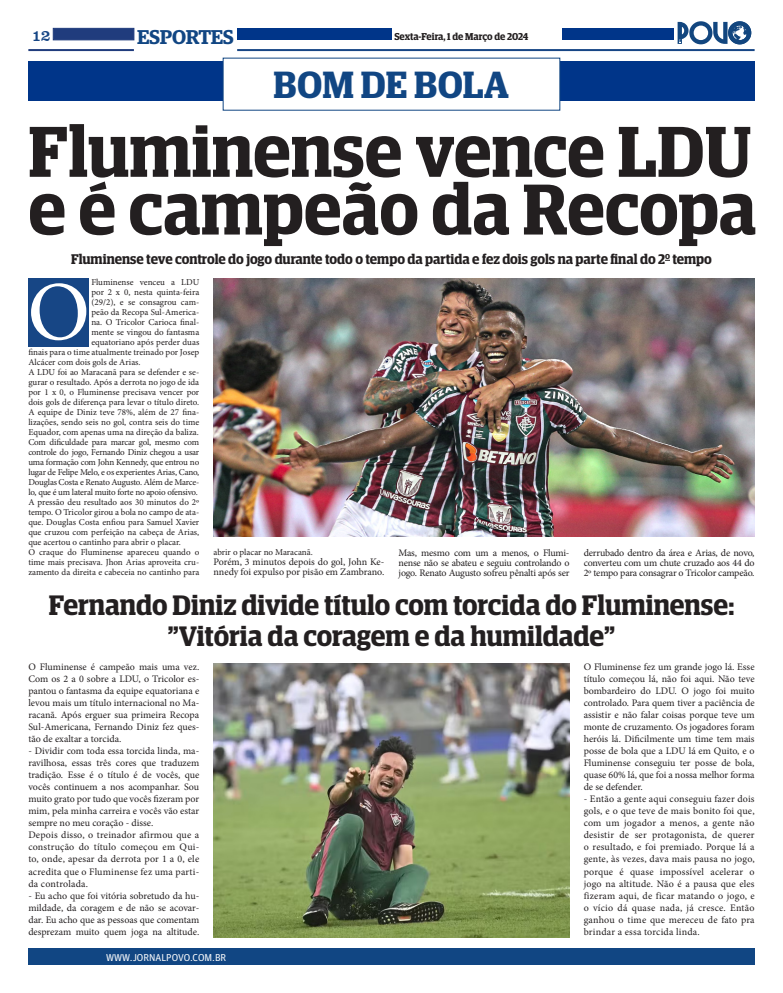
<style>
.page{position:relative;width:783px;height:993px;background:#fff}
.page>*{position:absolute;margin:0;border:0;box-sizing:border-box;transform-origin:0 0}
.t1{font:83.8px "Minion Pro";color:#fff}
.t2{font:600 72px/57.7px "Guardian Egyptian Display";color:#231f20}
.t3{font:600 38px "Guardian Egyptian Display";color:#114683}
.t4{font:600 28.2px/31px "Guardian Egyptian Display";color:#231f20;text-align:center}
.t5{font:600 20px "Guardian Egyptian";letter-spacing:-.02em;color:#114683}
.t6{font:16px "Clarendon BT";color:#174685}
.t7{font:600 14px "Guardian Egyptian Display";letter-spacing:-.005em;color:#231f20}
.t8{font:10px/12px "Minion Pro";color:#231f20;text-align:justify}
.t9{font:600 10px "Guardian Egyptian Display";color:#231f20}
.t10{font:10px "Guardian Agate Sans G1 D Regular";color:#fff}
.t11{font:9px/10px "Minion Pro";color:#231f20;text-align:justify}
</style>
<div class="page">
<svg style="left:677px;top:21px;width:74px;height:23px"></svg>
<div style="left:53px;top:28px;width:81px;height:12px;background:#203c7d;border:1px solid #203c7d"></div>
<hr style="left:28px;top:49px;width:106px;height:2px;background:#203c7d">
<div style="left:28px;top:947px;width:726px;height:17px;background:#114683"></div>
<div style="left:237px;top:28px;width:154px;height:12px;background:#003589"></div>
<hr style="left:237px;top:49px;width:517px;height:2px;background:#174685">
<div style="left:562px;top:28px;width:112px;height:12px;background:#003589"></div>
<div style="left:28px;top:61px;width:726px;height:40px;background:#003589"></div>
<div style="left:223px;top:58px;width:336px;height:52px;background:#fff"></div>
<div style="left:28px;top:278px;width:61px;height:68px;background:#174685"></div>
<img style="left:213px;top:663px;width:356px;height:273px">
<img style="left:214px;top:278px;width:540px;height:258px">
<h3 class="t6" style="left:31px;top:25px;width:21px">12</h3>
<h3 class="t5" style="left:137px;top:22px;width:98px">ESPORTES</h3>
<p class="t9" style="left:394px;top:31px;width:136px">Sexta-Feira, 1 de Março de 2024</p>
<p class="t3" style="left:273px;top:64px;width:237px">BOM DE BOLA</p>
<p class="t2" style="left:28px;top:122px;width:729px">Fluminense vence LDU e é campeão da Recopa</p>
<p class="t7" style="left:71px;top:251px;width:642px">Fluminense teve controle do jogo durante todo o tempo da partida e fez dois gols na parte final do 2<sup>o</sup> tempo</p>
<p class="t1" style="left:27px;top:256px;width:64px">O</p>
<p class="t11" style="left:91px;top:277px;width:109px">Fluminense venceu a LDU</p>
<p class="t11" style="left:91px;top:287px;width:109px">por 2 x 0, nesta quinta-feira</p>
<p class="t11" style="left:91px;top:297px;width:109px">(29/2), e se consagrou cam-</p>
<p class="t11" style="left:91px;top:307px;width:109px">peão da Recopa Sul-America-</p>
<p class="t11" style="left:91px;top:317px;width:109px">na. O Tricolor Carioca final-</p>
<p class="t11" style="left:91px;top:327px;width:109px">mente se vingou do fantasma</p>
<p class="t11" style="left:91px;top:337px;width:109px">equatoriano após perder duas</p>
<p class="t11" style="left:28px;top:347px;width:172px">finais para o time atualmente treinado por Josep</p>
<p class="t11" style="left:28px;top:357px;width:114px">Alcácer com dois gols de Arias.</p>
<p class="t11" style="left:28px;top:367px;width:172px">A LDU foi ao Maracanã para se defender e se&shy;gurar o resultado. Após a derrota no jogo de ida por 1 x 0, o Fluminense precisava vencer por dois gols de diferença para levar o título direto.<br>A equipe de Diniz teve 78%, além de 27 fina&shy;lizações, sendo seis no gol, contra seis do time Equador, com apenas uma na direção da baliza.</p>
<p class="t11" style="left:28px;top:437px;width:172px">Com dificuldade para marcar gol, mesmo com controle do jogo, Fernando Diniz chegou a usar uma formação com John Kennedy, que entrou no lugar de Felipe Melo, e os experientes Arias, Cano, Douglas Costa e Renato Augusto. Além de Marce&shy;lo, que é um lateral muito forte no apoio ofensivo.</p>
<p class="t11" style="left:28px;top:497px;width:172px">A pressão deu resultado aos 30 minutos do 2º tempo. O Tricolor girou a bola no campo de ata&shy;que. Douglas Costa enfiou para Samuel Xavier que cruzou com perfeição na cabeça de Arias, que acertou o cantinho para abrir o placar.</p>
<p class="t11" style="left:28px;top:547px;width:172px">O craque do Fluminense apareceu quando o time mais precisava. Jhon Arias aproveita cru&shy;zamento da direita e cabeceia no cantinho para</p>
<p class="t11" style="left:213px;top:547px;width:101px">abrir o placar no Maracanã.</p>
<p class="t8" style="left:213px;top:556px;width:172px;line-height:10px">Porém, 3 minutos depois do gol, John Ke&shy;nnedy foi expulso por pisão em Zambrano.</p>
<p class="t8" style="left:398px;top:547px;width:172px;line-height:10px">Mas, mesmo com um a menos, o Flumi&shy;nense não se abateu e seguiu controlando o jogo. Renato Augusto sofreu pênalti após ser</p>
<p class="t8" style="left:583px;top:547px;width:172px;line-height:10px">derrubado dentro da área e Arias, de novo, converteu com um chute cruzado aos 44 do 2º tempo para consagrar o Tricolor campeão.</p>
<p class="t4" style="left:49px;top:589px;width:687px">Fernando Diniz divide título com torcida do Fluminense: "Vitória da coragem e da humildade"</p>
<p class="t8" style="left:28px;top:661px;width:172px">O Fluminense é campeão mais uma vez.<br>Com os 2 a 0 sobre a LDU, o Tricolor es&shy;pantou o fantasma da equipe equatoriana e levou mais um título internacional no Ma&shy;racanã. Após erguer sua primeira Recopa Sul-Americana, Fernando Diniz fez ques&shy;tão de exaltar a torcida.</p>
<p class="t8" style="left:28px;top:745px;width:172px">- Dividir com toda essa torcida linda, ma&shy;ravilhosa, essas três cores que traduzem tradição. Esse é o título é de vocês, que vocês continuem a nos acompanhar. Sou muito grato por tudo que vocês fizeram por mim, pela minha carreira e vocês vão estar sempre no meu coração - disse.</p>
<p class="t8" style="left:28px;top:829px;width:172px">Depois disso, o treinador afirmou que a construção do título começou em Qui&shy;to, onde, apesar da derrota por 1 a 0, ele acredita que o Fluminense fez uma parti&shy;da controlada.</p>
<p class="t8" style="left:28px;top:889px;width:172px">- Eu acho que foi vitória sobretudo da hu&shy;mildade, da coragem e de não se acovar&shy;dar. Eu acho que as pessoas que comentam desprezam muito quem joga na altitude.</p>
<p class="t10" style="left:106px;top:949px;width:122px">WWW.JORNALPOVO.COM.BR</p>
<p class="t8" style="left:583px;top:661px;width:172px">O Fluminense fez um grande jogo lá. Esse título começou lá, não foi aqui. Não teve bombardeiro do LDU. O jogo foi muito controlado. Para quem tiver a paciência de assistir e não falar coisas porque teve um monte de cruzamento. Os jogadores foram heróis lá. Dificilmente um time tem mais posse de bola que a LDU lá em Quito, e o Fluminense conseguiu ter posse de bola, quase 60% lá, que foi a nossa melhor forma de se defender.</p>
<p class="t8" style="left:583px;top:793px;width:172px">- Então a gente aqui conseguiu fazer dois gols, e o que teve de mais bonito foi que, com um jogador a menos, a gente não desistir de ser protagonista, de querer o resultado, e foi premiado. Porque lá a gente, às vezes, dava mais pausa no jogo, porque é quase impossível acelerar o jogo na altitude. Não é a pausa que eles fizeram aqui, de ficar matando o jogo, e o vício dá quase nada, já cresce. Então ganhou o time que mereceu de fato pra brindar a essa torcida linda.</p>
</div>
